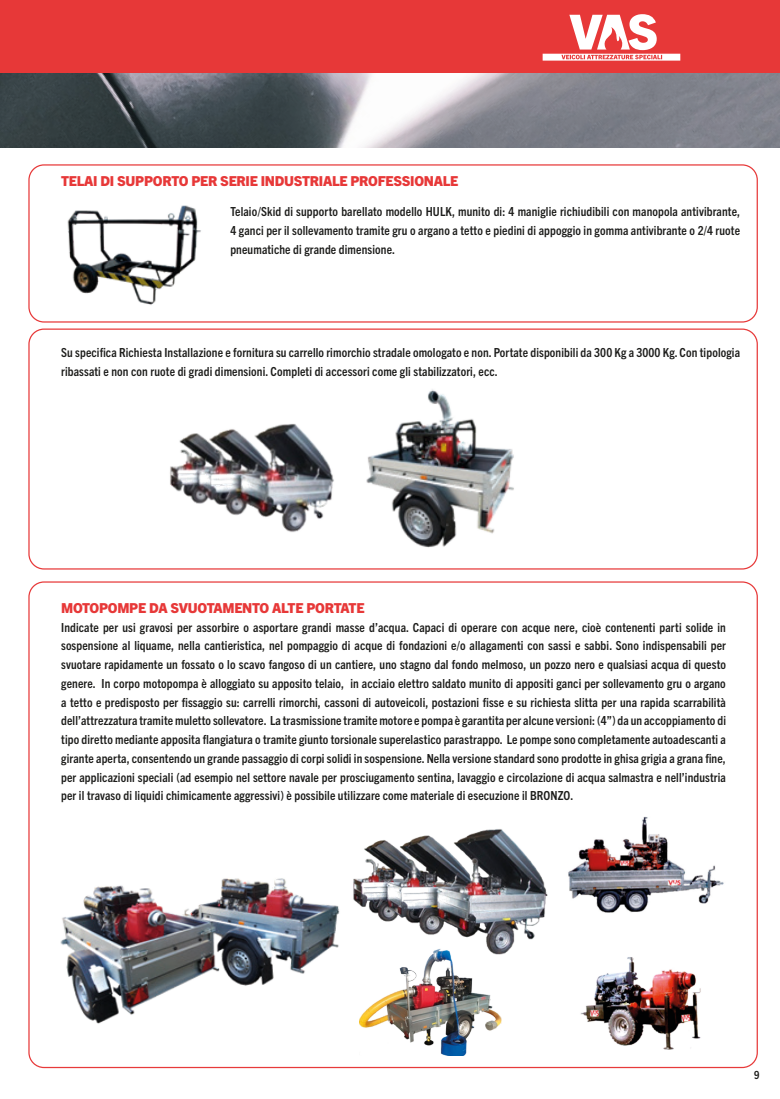
<style>
.page{position:relative;width:780px;height:1099px;background:#fff}
.page>*{position:absolute;margin:0;border:0;box-sizing:border-box;transform-origin:0 0}
.t1{font:800 13.75px "Trade Gothic Next LT Pro";letter-spacing:-.02em;color:#e73838}
.t2{font:700 condensed 12.5px/18.8px "Trade Gothic Next LT Pro";letter-spacing:.01em;color:#1d1d1b;text-align:justify}
.t3{font:700 condensed 11.25px "Trade Gothic Next LT Pro";color:#1d1d1b}
</style>
<div class="page">
<div style="left:0;top:0;width:780px;height:74px;background:#e73838"></div>
<svg style="left:542px;top:14px;width:138px;height:47px"></svg>
<div style="left:28px;top:164px;width:729px;height:158px;border:1px solid #e73a3a;border-radius:15px"></div>
<div style="left:28px;top:328px;width:729px;height:241px;border:1px solid #e73a3a;border-radius:15px"></div>
<img style="left:0;top:74px;width:780px;height:74px">
<img style="left:67px;top:205px;width:134px;height:100px">
<img style="left:170px;top:423px;width:164px;height:109px">
<img style="left:366px;top:389px;width:148px;height:159px">
<img style="left:353px;top:829px;width:195px;height:122px">
<img style="left:60px;top:878px;width:280px;height:146px">
<img style="left:568px;top:816px;width:156px;height:97px">
<img style="left:580px;top:957px;width:121px;height:92px">
<img style="left:359px;top:944px;width:149px;height:111px">
<p class="t1" style="left:61px;top:171px;width:398px">TELAI DI SUPPORTO PER SERIE INDUSTRIALE PROFESSIONALE</p>
<p class="t2" style="left:230px;top:202px;width:511px">Telaio/Skid di supporto barellato modello HULK, munito di: 4 maniglie richiudibili con manopola antivibrante, 4 ganci per il sollevamento tramite gru o argano a tetto e piedini di appoggio in gomma antivibrante o 2/4 ruote pneumatiche di grande dimensione.</p>
<p class="t2" style="left:61px;top:342px;width:680px">Su specifica Richiesta Installazione e fornitura su carrello rimorchio stradale omologato e non. Portate disponibili da 300 Kg a 3000 Kg. Con tipologia ribassati e non con ruote di gradi dimensioni. Completi di accessori come gli stabilizzatori, ecc.</p>
<p class="t1" style="left:61px;top:598px;width:305px">MOTOPOMPE DA SVUOTAMENTO ALTE PORTATE</p>
<p class="t2" style="left:61px;top:617px;width:666px">Indicate per usi gravosi per assorbire o asportare grandi masse d’acqua. Capaci di operare con acque nere, cioè contenenti parti solide in sospensione al liquame, nella cantieristica, nel pompaggio di acque di fondazioni e/o allagamenti con sassi e sabbi. Sono indispensabili per svuotare rapidamente un fossato o lo scavo fangoso di un cantiere, uno stagno dal fondo melmoso, un pozzo nero e qualsiasi acqua di questo genere. In corpo motopompa è alloggiato su apposito telaio, in acciaio elettro saldato munito di appositi ganci per sollevamento gru o argano a tetto e predisposto per fissaggio su: carrelli rimorchi, cassoni di autoveicoli, postazioni fisse e su richiesta slitta per una rapida scarrabilità dell’attrezzatura tramite muletto sollevatore. La trasmissione tramite motore e pompa è garantita per alcune versioni: (4”) da un accoppiamento di tipo diretto mediante apposita flangiatura o tramite giunto torsionale superelastico parastrappo. Le pompe sono completamente autoadescanti a girante aperta, consentendo un grande passaggio di corpi solidi in sospensione. Nella versione standard sono prodotte in ghisa grigia a grana fine, per applicazioni speciali (ad esempio nel settore navale per prosciugamento sentina, lavaggio e circolazione di acqua salmastra e nell’industria per il travaso di liquidi chimicamente aggressivi) è possibile utilizzare come materiale di esecuzione il BRONZO.</p>
<p class="t3" style="left:754px;top:1067px;width:7px">9</p>
</div>
